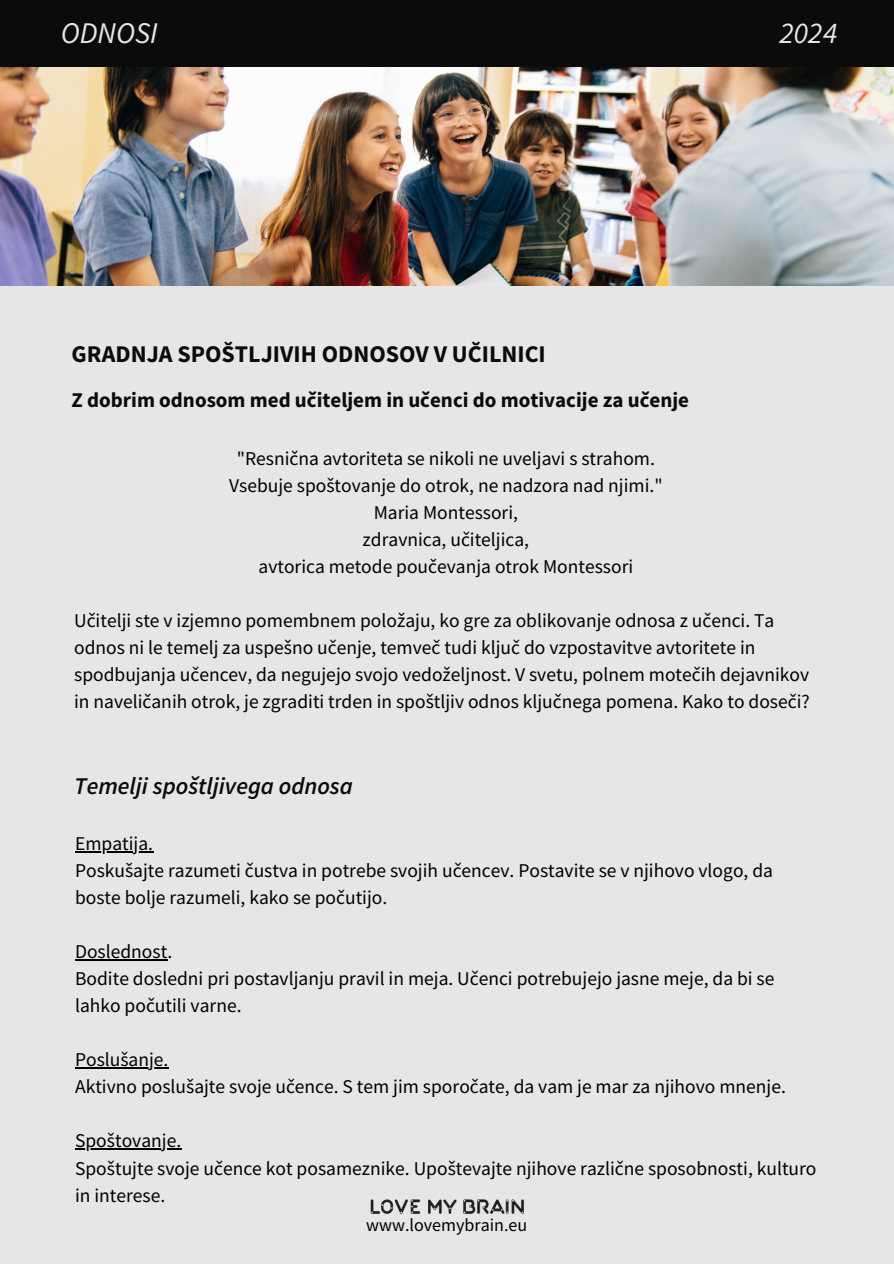
<style>
.page{position:relative;width:894px;height:1264px;background:#fff}
.page>*{position:absolute;margin:0;border:0;box-sizing:border-box;transform-origin:0 0}
.t1{font:italic 30px "Source Sans Pro";color:#e6e6e6}
.t2{font:700 24px "Source Sans Pro";color:#0b0b0b}
.t3{font:italic 600 24px "Source Sans Pro";color:#0b0b0b}
.t4{font:700 21px "Source Sans Pro";color:#0b0b0b}
.t5{font:19.5px/27px "Source Sans Pro";color:#000}
.t6{font:18px "Source Sans Pro";color:#000}
</style>
<div class="page">
<div style="left:0;top:0;width:893px;height:1263px;background:#e6e6e6"></div>
<img style="left:0;top:67px;width:893px;height:218px">
<div style="left:0;top:0;width:893px;height:66px;background:#0b0b0b"></div>
<img style="left:370px;top:1199px;width:154px;height:15px">
<hr style="left:75px;top:851px;width:78px;height:1px;background:#000">
<hr style="left:75px;top:959px;width:92px;height:1px;background:#000">
<hr style="left:75px;top:1067px;width:93px;height:1px;background:#000">
<hr style="left:75px;top:1148px;width:106px;height:1px;background:#000">
<h2 class="t1" style="left:61px;top:13px;width:99px">ODNOSI</h2>
<h6 class="t1" style="left:779px;top:13px;width:59px">2024</h6>
<h5 class="t2" style="left:72px;top:338px;width:475px">GRADNJA SPOŠTLJIVIH ODNOSOV V UČILNICI</h5>
<h3 class="t4" style="left:72px;top:386px;width:618px">Z dobrim odnosom med učiteljem in učenci do motivacije za učenje</h3>
<h6 class="t5" style="left:229px;top:445px;width:435px;text-align:center">"Resnična avtoriteta se nikoli ne uveljavi s strahom.<br>Vsebuje spoštovanje do otrok, ne nadzora nad njimi." Maria Montessori,<br>zdravnica, učiteljica,<br>avtorica metode poučevanja otrok Montessori</h6>
<h4 class="t5" style="left:74px;top:607px;width:737px">Učitelji ste v izjemno pomembnem položaju, ko gre za oblikovanje odnosa z učenci. Ta odnos ni le temelj za uspešno učenje, temveč tudi ključ do vzpostavitve avtoritete in spodbujanja učencev, da negujejo svojo vedoželjnost. V svetu, polnem motečih dejavnikov in naveličanih otrok, je zgraditi trden in spoštljiv odnos ključnega pomena. Kako to doseči?</h4>
<h6 class="t3" style="left:74px;top:770px;width:280px">Temelji spoštljivega odnosa</h6>
<h6 class="t5" style="left:75px;top:829px;width:699px">Empatija.<br>Poskušajte razumeti čustva in potrebe svojih učencev. Postavite se v njihovo vlogo, da boste bolje razumeli, kako se počutijo.</h6>
<h6 class="t5" style="left:75px;top:937px;width:700px">Doslednost.<br>Bodite dosledni pri postavljanju pravil in meja. Učenci potrebujejo jasne meje, da bi se lahko počutili varne.</h6>
<p class="t5" style="left:75px;top:1045px;width:712px">Poslušanje.<br>Aktivno poslušajte svoje učence. S tem jim sporočate, da vam je mar za njihovo mnenje.</p>
<p class="t5" style="left:75px;top:1126px;width:742px">Spoštovanje.<br>Spoštujte svoje učence kot posameznike. Upoštevajte njihove različne sposobnosti, kulturo in interese.</p>
<h6 class="t6" style="left:366px;top:1212px;width:163px">www.lovemybrain.eu</h6>
</div>
